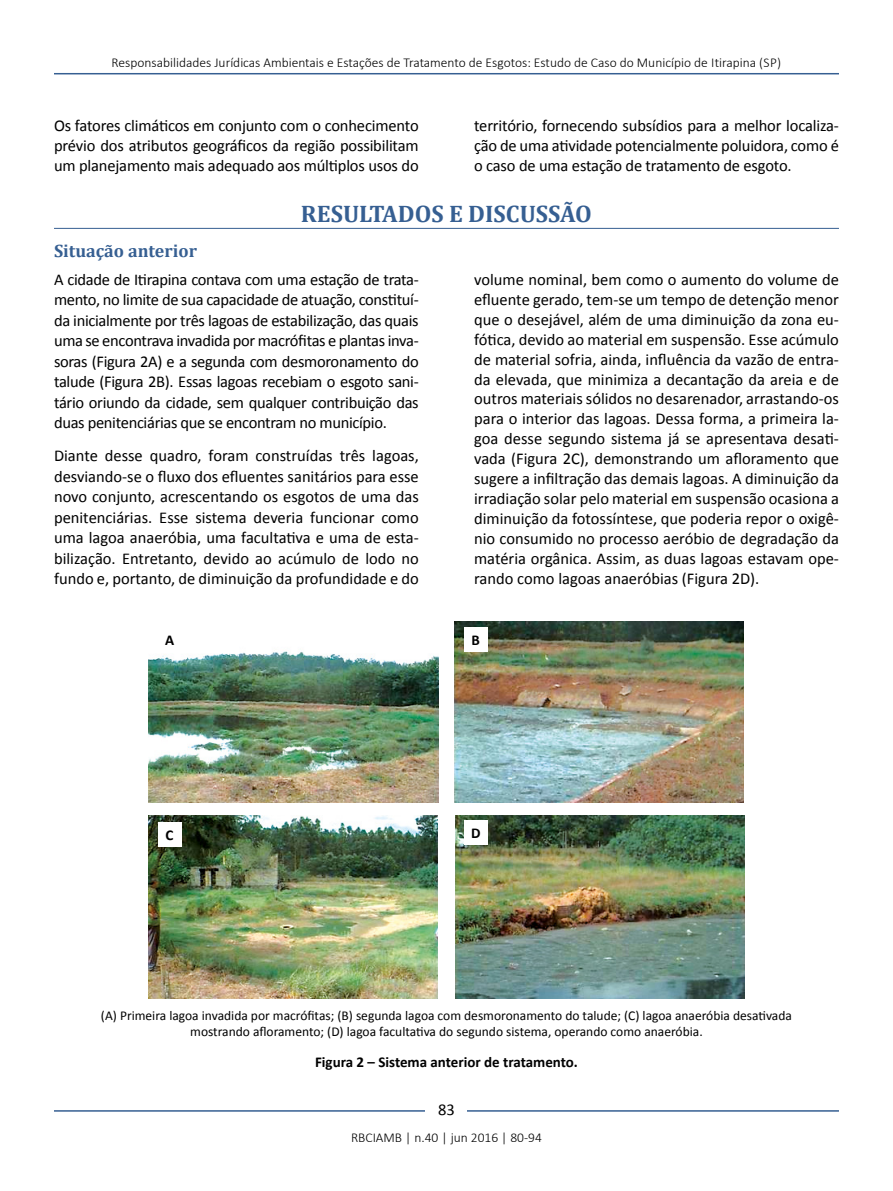
<style>
.page{position:relative;width:893px;height:1191px;background:#fff}
.page>*{position:absolute;margin:0;border:0;box-sizing:border-box;transform-origin:0 0}
.t1{font:700 24px "Cambria";color:#365f92}
.t2{font:700 18px "Cambria";color:#365f92}
.t3{font:16.5px/20px "Calibri";letter-spacing:-.01em;color:#000;text-align:justify}
.t4{font:700 15px "Calibri";color:#000}
.t5{font:13.5px/16.2px "Calibri";color:#000;text-align:center}
.t6{font:300 13.5px "Calibri";color:#000}
</style>
<div class="page">
<hr style="left:54px;top:73px;width:785px;height:1px;background:#365f92">
<hr style="left:54px;top:1110px;width:785px;height:1px;background:#365f92">
<div style="left:426px;top:1096px;width:41px;height:26px;background:#fff"></div>
<hr style="left:54px;top:228px;width:785px;height:1px;background:#365f92">
<img style="left:455px;top:621px;width:288px;height:181px">
<div style="left:464px;top:627px;width:23px;height:24px;background:#fff"></div>
<img style="left:149px;top:651px;width:289px;height:152px">
<img style="left:149px;top:816px;width:289px;height:183px">
<div style="left:158px;top:822px;width:23px;height:24px;background:#fff"></div>
<img style="left:456px;top:815px;width:288px;height:184px">
<div style="left:464px;top:821px;width:23px;height:24px;background:#fff"></div>
<p class="t6" style="left:112px;top:54px;width:671px">Responsabilidades Jurídicas Ambientais e Estações de Tratamento de Esgotos: Estudo de Caso do Município de Itirapina (SP)</p>
<p class="t3" style="left:54px;top:116px;width:366px">Os fatores climáticos em conjunto com o conhecimento prévio dos atributos geográficos da região possibilitam um planejamento mais adequado aos múltiplos usos do</p>
<p class="t3" style="left:474px;top:116px;width:366px">território, fornecendo subsídios para a melhor localiza&shy;ção de uma atividade potencialmente poluidora, como é o caso de uma estação de tratamento de esgoto.</p>
<h1 class="t1" style="left:301px;top:197px;width:293px">RESULTADOS E DISCUSSÃO</h1>
<p class="t2" style="left:54px;top:238px;width:145px">Situação anterior</p>
<p class="t3" style="left:54px;top:269px;width:366px;line-height:20.4px">A cidade de Itirapina contava com uma estação de trata&shy;mento, no limite de sua capacidade de atuação, constituí&shy;da inicialmente por três lagoas de estabilização, das quais uma se encontrava invadida por macrófitas e plantas inva&shy;soras (Figura 2A) e a segunda com desmoronamento do talude (Figura 2B). Essas lagoas recebiam o esgoto sani&shy;tário oriundo da cidade, sem qualquer contribuição das duas penitenciárias que se encontram no município.</p>
<p class="t3" style="left:54px;top:446px;width:366px;line-height:20.4px">Diante desse quadro, foram construídas três lagoas, desviando-se o fluxo dos efluentes sanitários para esse novo conjunto, acrescentando os esgotos de uma das penitenciárias. Esse sistema deveria funcionar como uma lagoa anaeróbia, uma facultativa e uma de esta&shy;bilização. Entretanto, devido ao acúmulo de lodo no fundo e, portanto, de diminuição da profundidade e do</p>
<p class="t3" style="left:474px;top:269px;width:366px">volume nominal, bem como o aumento do volume de efluente gerado, tem-se um tempo de detenção menor que o desejável, além de uma diminuição da zona eu&shy;fótica, devido ao material em suspensão. Esse acúmulo de material sofria, ainda, influência da vazão de entra&shy;da elevada, que minimiza a decantação da areia e de outros materiais sólidos no desarenador, arrastando-os para o interior das lagoas. Dessa forma, a primeira la&shy;goa desse segundo sistema já se apresentava desati&shy;vada (Figura 2C), demonstrando um afloramento que sugere a infiltração das demais lagoas. A diminuição da irradiação solar pelo material em suspensão ocasiona a diminuição da fotossíntese, que poderia repor o oxigê&shy;nio consumido no processo aeróbio de degradação da matéria orgânica. Assim, as duas lagoas estavam ope&shy;rando como lagoas anaeróbias (Figura 2D).</p>
<p class="t4" style="left:165px;top:630px;width:11px">A</p>
<p class="t4" style="left:472px;top:630px;width:10px">B</p>
<p class="t4" style="left:166px;top:825px;width:9px">C</p>
<p class="t4" style="left:471px;top:823px;width:11px">D</p>
<p class="t5" style="left:101px;top:1007px;width:692px">(A) Primeira lagoa invadida por macrófitas; (B) segunda lagoa com desmoronamento do talude; (C) lagoa anaeróbia desativada mostrando afloramento; (D) lagoa facultativa do segundo sistema, operando como anaeróbia.</p>
<p class="t4" style="left:315px;top:1052px;width:264px">Figura 2 – Sistema anterior de tratamento.</p>
<p class="t3" style="left:438px;top:1099px;width:18px">83</p>
<p class="t6" style="left:351px;top:1129px;width:192px">RBCIAMB | n.40 | jun 2016 | 80-94</p>
</div>
